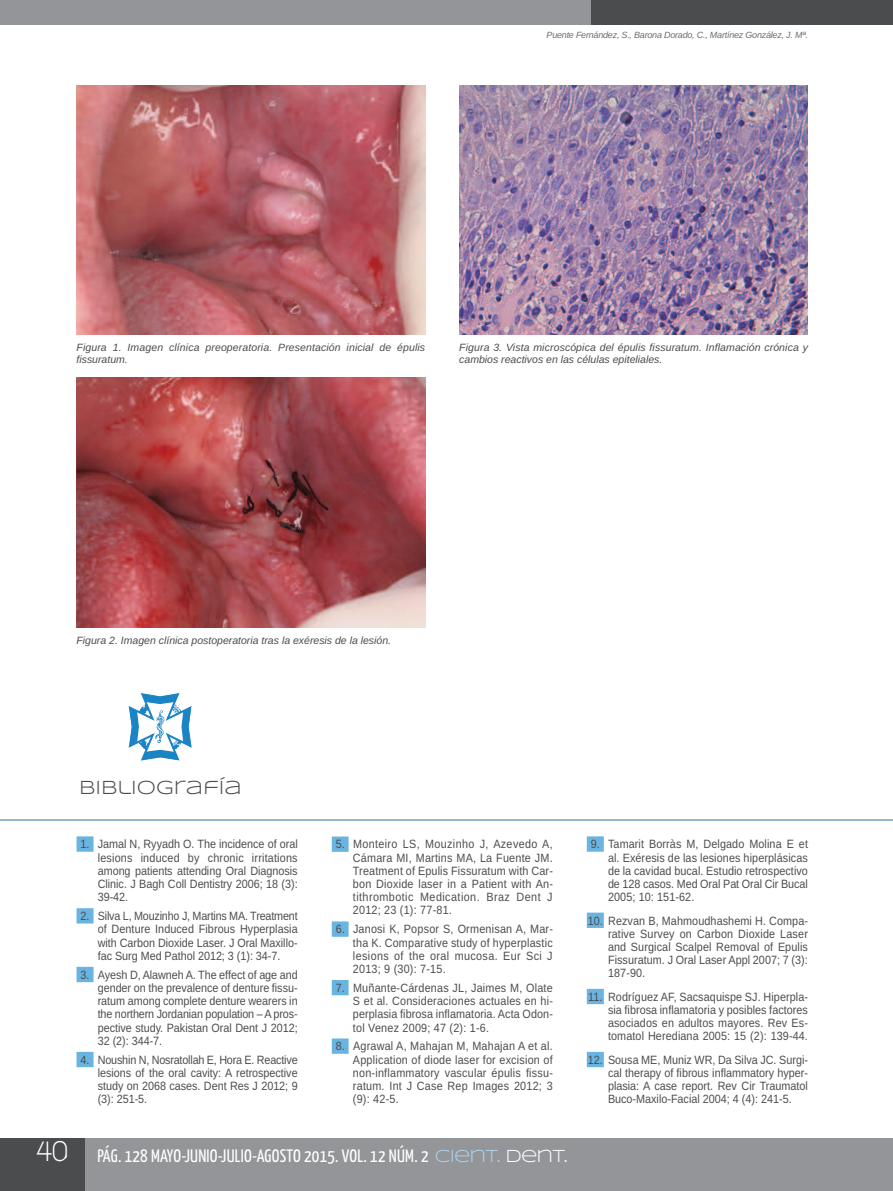
<style>
.page{position:relative;width:893px;height:1191px;background:#fff}
.page>*{position:absolute;margin:0;border:0;box-sizing:border-box;transform-origin:0 0}
.t1{font:19.5px "Syncopate";color:#4b4c4d}
.t2{font:18px "Yanone Kaffeesatz";letter-spacing:.015em;color:#fff}
.t3{font:12px/13.2px "Arimo";letter-spacing:.005em;color:#4b4c4d;text-align:justify;scale:.9 1}
.t4{font:italic 10.5px/12.6px "Arimo";letter-spacing:.01em;color:#4b4c4d}
.t5{font:italic 9px "Arimo";letter-spacing:-.025em;color:#6c6d70}
.s1{font-family:"Walkway";font-weight:700;font-size:30px}
.s2{font-family:"Syncopate";color:#add2ed}
.s3{font-family:"Syncopate"}
</style>
<div class="page">
<div style="left:0;top:1138px;width:893px;height:53px;background:#939598"></div>
<div style="left:0;top:0;width:599px;height:25px;background:#939598"></div>
<div style="left:591px;top:0;width:302px;height:25px;background:#4b4c4d"></div>
<div style="left:0;top:1138px;width:85px;height:53px;background:#4b4c4d"></div>
<hr style="left:0;top:819px;width:893px;height:2px;background:#739dc6">
<div style="left:77px;top:836px;width:17px;height:15px;background:#69b4e1"></div>
<div style="left:77px;top:908px;width:17px;height:15px;background:#69b4e1"></div>
<div style="left:77px;top:966px;width:17px;height:16px;background:#69b4e1"></div>
<div style="left:77px;top:1051px;width:17px;height:16px;background:#69b4e1"></div>
<div style="left:332px;top:836px;width:17px;height:16px;background:#69b4e1"></div>
<div style="left:332px;top:921px;width:17px;height:15px;background:#69b4e1"></div>
<div style="left:332px;top:980px;width:17px;height:15px;background:#69b4e1"></div>
<div style="left:332px;top:1038px;width:17px;height:15px;background:#69b4e1"></div>
<div style="left:587px;top:836px;width:17px;height:15px;background:#69b4e1"></div>
<div style="left:587px;top:912px;width:17px;height:16px;background:#69b4e1"></div>
<div style="left:587px;top:988px;width:17px;height:16px;background:#69b4e1"></div>
<div style="left:587px;top:1051px;width:17px;height:16px;background:#69b4e1"></div>
<svg style="left:129px;top:693px;width:63px;height:67px"></svg>
<img style="left:77px;top:85px;width:348px;height:250px">
<img style="left:459px;top:85px;width:349px;height:250px">
<img style="left:77px;top:378px;width:348px;height:250px">
<p class="t5" style="left:547px;top:30px;width:263px">puente Fernández, S., barona dorado, C., Martínez González, J. Mª.</p>
<p class="t4" style="left:77px;top:341px;width:350px">Figura 1. imagen clínica preoperatoria. presentación inicial de épulis fissuratum.</p>
<p class="t4" style="left:459px;top:341px;width:351px">Figura 3. Vista microscópica del épulis fissuratum. inflamación crónica y cambios reactivos en las células epiteliales.</p>
<p class="t4" style="left:77px;top:634px;width:316px">Figura 2. imagen clínica postoperatoria tras la exéresis de la lesión.</p>
<h1 class="t1" style="left:79px;top:776px;width:164px">BIBLIOGRAFÍA</h1>
<p class="t3" style="left:98px;top:837px;width:224px;text-indent:-17px">1. Jamal N, Ryyadh O. The incidence of oral lesions induced by chronic irritations among patients attending Oral Diagnosis Clinic. J Bagh Coll Dentistry 2006; 18 (3):<br>39-42.</p>
<p class="t3" style="left:98px;top:909px;width:224px;text-indent:-17px">2. Silva L, Mouzinho J, Martins MA. Treatment of Denture Induced Fibrous hyperplasia with Carbon Dioxide Laser. J Oral Maxillo&shy;fac Surg Med Pathol 2012; 3 (1): 34-7.</p>
<p class="t3" style="left:98px;top:968px;width:224px;text-indent:-17px">3. Ayesh D, Alawneh A. The effect of age and gender on the prevalence of denture fissu&shy;ratum among complete denture wearers in the northern Jordanian population – A pros&shy;pective study. Pakistan Oral Dent J 2012; 32 (2): 344-7.</p>
<p class="t3" style="left:98px;top:1053px;width:224px;text-indent:-17px">4. Noushin N, Nosratollah E, hora E. Reactive lesions of the oral cavity: A retrospective study on 2068 cases. Dent Res J 2012; 9 (3): 251-5.</p>
<p class="t3" style="left:353px;top:837px;width:224px;text-indent:-17px">5. Monteiro LS, Mouzinho J, Azevedo A, Cámara MI, Martins MA, La Fuente JM.<br>Treatment of Epulis Fissuratum with Car&shy;bon Dioxide laser in a Patient with An&shy;tithrombotic Medication. Braz Dent J 2012; 23 (1): 77-81.</p>
<p class="t3" style="left:353px;top:922px;width:224px;text-indent:-17px">6. Janosi K, Popsor S, Ormenisan A, Mar&shy;tha K. Comparative study of hyperplastic lesions of the oral mucosa. Eur Sci J 2013; 9 (30): 7-15.</p>
<p class="t3" style="left:353px;top:981px;width:224px;text-indent:-17px">7. Muñante-Cárdenas JL, Jaimes M, Olate S et al. Consideraciones actuales en hi&shy;perplasia fibrosa inflamatoria. Acta Odon&shy;tol Venez 2009; 47 (2): 1-6.</p>
<p class="t3" style="left:353px;top:1039px;width:224px;text-indent:-17px">8. Agrawal A, Mahajan M, Mahajan A et al.<br>Application of diode laser for excision of non-inflammatory vascular épulis fissu&shy;ratum. Int J Case Rep Images 2012; 3 (9): 42-5.</p>
<h2 class="t2" style="left:37px;top:1144px;width:533px"><span class="s1">40</span> PÁG. 128 MAYO-JUNIO-JULIO-AGOSTO 2015. VOL. 12 NÚM. 2 <span class="s2">CIENT.</span> <span class="s3">DENT.</span></h2>
<p class="t3" style="left:608px;top:837px;width:224px;text-indent:-17px">9. Tamarit Borràs M, Delgado Molina E et al. Exéresis de las lesiones hiperplásicas de la cavidad bucal. Estudio retrospectivo de 128 casos. Med Oral Pat Oral Cir Bucal 2005; 10: 151-62.</p>
<p class="t3" style="left:608px;top:913px;width:224px;text-indent:-20px">10. Rezvan B, Mahmoudhashemi h. Compa&shy;rative Survey on Carbon Dioxide Laser and Surgical Scalpel Removal of Epulis Fissuratum. J Oral Laser Appl 2007; 7 (3):<br>187-90.</p>
<p class="t3" style="left:608px;top:990px;width:224px;text-indent:-20px">11. Rodríguez AF, Sacsaquispe SJ. hiperpla&shy;sia fibrosa inflamatoria y posibles factores asociados en adultos mayores. Rev Es&shy;tomatol herediana 2005: 15 (2): 139-44.</p>
<p class="t3" style="left:608px;top:1053px;width:224px;text-indent:-20px">12. Sousa ME, Muniz WR, Da Silva JC. Surgi&shy;cal therapy of fibrous inflammatory hyper&shy;plasia: A case report. Rev Cir Traumatol Buco-Maxilo-Facial 2004; 4 (4): 241-5.</p>
</div>
